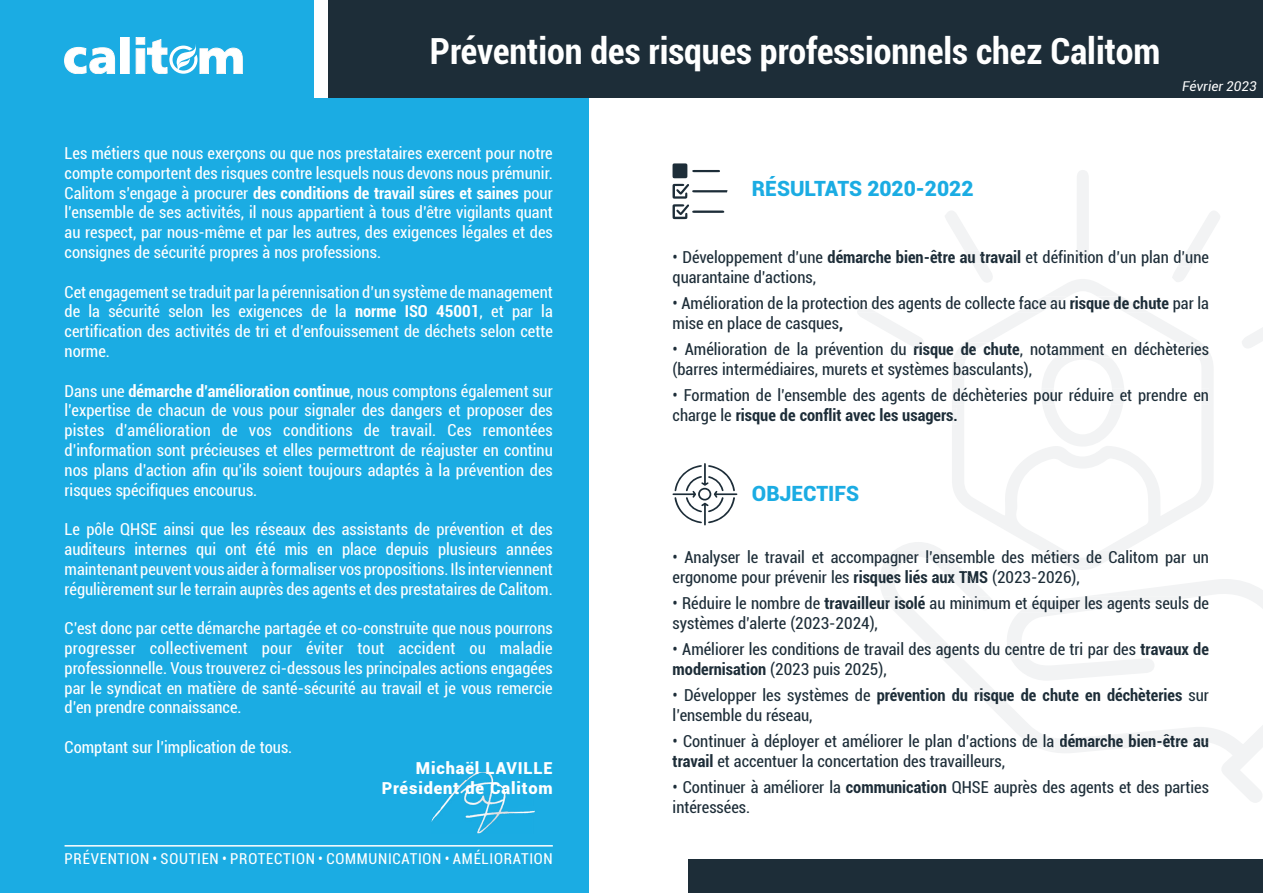
<style>
.page{position:relative;width:1263px;height:893px;background:#fff}
.page>*{position:absolute;margin:0;border:0;box-sizing:border-box;transform-origin:0 0}
.t1{font:700 condensed 36px "Roboto";color:#fff}
.t2{font:900 21px "Roboto";color:#1bace3}
.t3{font:condensed 16.5px/19.8px "Roboto";color:#fff;text-align:justify}
.t4{font:condensed 16.5px/19.8px "Roboto";color:#1b2b36}
.t5{font:condensed 16.5px/19.8px "Roboto";color:#1d2d38}
.t6{font:700 condensed 16.5px "Roboto";color:#1b2b36}
.t7{font:900 16.5px/19.8px "Roboto";letter-spacing:.05em;color:#fff;text-align:right}
.t8{font:condensed 15px "Roboto";letter-spacing:.05em;color:#fff}
.t9{font:italic 13.5px "Roboto";color:#fff}
.s1{font-weight:700}
.s2{font-weight:700;color:#1b2b36}
.s3{color:#1b2b36}
.s4{color:#1d2d38}
.s5{font-weight:700;color:#1d2d38}
.s6{font-weight:400;color:#1d2d38}
</style>
<div class="page">
<div style="left:0;top:0;width:589px;height:893px;background:#1bace3"></div>
<div style="left:689px;top:860px;width:574px;height:33px;background:#1d2d38"></div>
<img style="left:431px;top:772px;width:104px;height:61px">
<svg style="left:65px;top:47px;width:50px;height:27px"></svg>
<div style="left:121px;top:37px;width:8px;height:37px;background:#fff"></div>
<svg style="left:136px;top:37px;width:106px;height:37px"></svg>
<div style="left:327px;top:0;width:936px;height:98px;background:#1d2d38"></div>
<div style="left:314px;top:0;width:13px;height:98px;background:#fff"></div>
<hr style="left:65px;top:845px;width:488px;height:2px;background:#fff">
<svg style="left:672px;top:463px;width:65px;height:62px"></svg>
<svg style="left:672px;top:163px;width:48px;height:15px"></svg>
<svg style="left:672px;top:184px;width:55px;height:35px"></svg>
<svg style="left:1209px;top:579px;width:54px;height:224px"></svg>
<svg style="left:952px;top:279px;width:261px;height:263px"></svg>
<svg style="left:1016px;top:296px;width:50px;height:17px"></svg>
<svg style="left:1097px;top:297px;width:53px;height:16px"></svg>
<svg style="left:880px;top:542px;width:329px;height:211px"></svg>
<svg style="left:1077px;top:170px;width:12px;height:89px"></svg>
<svg style="left:1172px;top:211px;width:48px;height:71px"></svg>
<svg style="left:945px;top:211px;width:49px;height:72px"></svg>
<svg style="left:1242px;top:328px;width:21px;height:20px"></svg>
<svg style="left:857px;top:306px;width:67px;height:42px"></svg>
<svg style="left:952px;top:343px;width:257px;height:104px"></svg>
<h1 class="t1" style="left:430px;top:26px;width:732px">Prévention des risques professionnels chez Calitom</h1>
<p class="t9" style="left:1182px;top:76px;width:76px">Février 2023</p>
<p class="t3" style="left:65px;top:143px;width:490px">Les métiers que nous exerçons ou que nos prestataires exercent pour notre compte comportent des risques contre lesquels nous devons nous prémunir.<br>Calitom s’engage à procurer <span class="s1">des conditions de travail sûres et saines</span> pour l’ensemble de ses activités, il nous appartient à tous d’être vigilants quant au respect, par nous-même et par les autres, des exigences légales et des consignes de sécurité propres à nos professions.</p>
<p class="t3" style="left:65px;top:281px;width:490px">Cet engagement se traduit par la pérennisation d’un système de management de la sécurité selon les exigences de la <span class="s1">norme ISO 45001</span>, et par la certification des activités de tri et d’enfouissement de déchets selon cette norme.</p>
<p class="t3" style="left:65px;top:380px;width:490px">Dans une <span class="s1">démarche d’amélioration continue</span>, nous comptons également sur l’expertise de chacun de vous pour signaler des dangers et proposer des pistes d’amélioration de vos conditions de travail. Ces remontées d’information sont précieuses et elles permettront de réajuster en continu nos plans d’action afin qu’ils soient toujours adaptés à la prévention des risques spécifiques encourus.</p>
<p class="t3" style="left:65px;top:519px;width:490px">Le pôle QHSE ainsi que les réseaux des assistants de prévention et des auditeurs internes qui ont été mis en place depuis plusieurs années maintenant peuvent vous aider à formaliser vos propositions. Ils interviennent régulièrement sur le terrain auprès des agents et des prestataires de Calitom.</p>
<p class="t3" style="left:65px;top:618px;width:490px">C’est donc par cette démarche partagée et co-construite que nous pourrons progresser collectivement pour éviter tout accident ou maladie professionnelle. Vous trouverez ci-dessous les principales actions engagées par le syndicat en matière de santé-sécurité au travail et je vous remercie d’en prendre connaissance.</p>
<p class="t3" style="left:65px;top:737px;width:229px">Comptant sur l’implication de tous.</p>
<p class="t7" style="left:382px;top:758px;width:172px">Michaël LAVILLE<br>Président de Calitom</p>
<p class="t8" style="left:65px;top:848px;width:490px">PRÉVENTION • SOUTIEN • PROTECTION • COMMUNICATION • AMÉLIORATION</p>
<p class="t2" style="left:752px;top:173px;width:223px">RÉSULTATS 2020-2022</p>
<p class="t5" style="left:673px;top:247px;width:538px">• Développement d’une <span class="s2">démarche bien-être au travail</span> <span class="s3">et définition d’un plan d’une </span>quarantaine d’actions,</p>
<p class="t4" style="left:673px;top:293px;width:538px">• Amélioration de la protection des agents de collecte face au <span class="s1">risque de chute</span> <span class="s4">par la mise en place de casques</span><span class="s5">,</span></p>
<p class="t4" style="left:673px;top:339px;width:538px">• Amélioration de la prévention du <span class="s1">risque de chute</span>, notamment en déchèteries</p>
<p class="t4" style="left:673px;top:385px;width:538px">• Formation de l’ensemble des agents de déchèteries pour réduire et prendre en</p>
<p class="t4" style="left:673px;top:359px;width:361px">(barres intermédiaires, murets et systèmes basculants),</p>
<p class="t6" style="left:673px;top:403px;width:287px"><span class="s6">charge le</span> risque de conflit avec les usagers.</p>
<p class="t2" style="left:752px;top:479px;width:109px">OBJECTIFS</p>
<p class="t4" style="left:673px;top:546px;width:538px">• Analyser le travail et accompagner l’ensemble des métiers de Calitom par un</p>
<p class="t5" style="left:673px;top:566px;width:409px">ergonome pour prévenir les <span class="s2">risques liés aux TMS</span> <span class="s3">(2023-2026),</span></p>
<p class="t5" style="left:673px;top:592px;width:538px">• Réduire le nombre de <span class="s2">travailleur isolé</span> <span class="s3">au minimum et équiper les agents seuls de </span>systèmes d’alerte (2023-2024),</p>
<p class="t4" style="left:673px;top:638px;width:538px">• Améliorer les conditions de travail des agents du centre de tri par des <span class="s5">travaux de modernisation</span> <span class="s4">(2023 puis 2025),</span></p>
<p class="t5" style="left:673px;top:684px;width:538px">• Développer les systèmes de <span class="s2">prévention du risque de chute en déchèteries</span> sur l’ensemble du réseau,</p>
<p class="t5" style="left:673px;top:750px;width:334px"><span class="s1">travail</span> et accentuer la concertation des travailleurs,</p>
<p class="t5" style="left:673px;top:776px;width:538px">• Continuer à améliorer la <span class="s1">communication</span> QHSE auprès des agents et des parties intéressées.</p>
<p class="t4" style="left:673px;top:730px;width:538px">• Continuer à déployer et améliorer le plan d’actions de la <span class="s1">démarche bien-être au</span></p>
</div>
